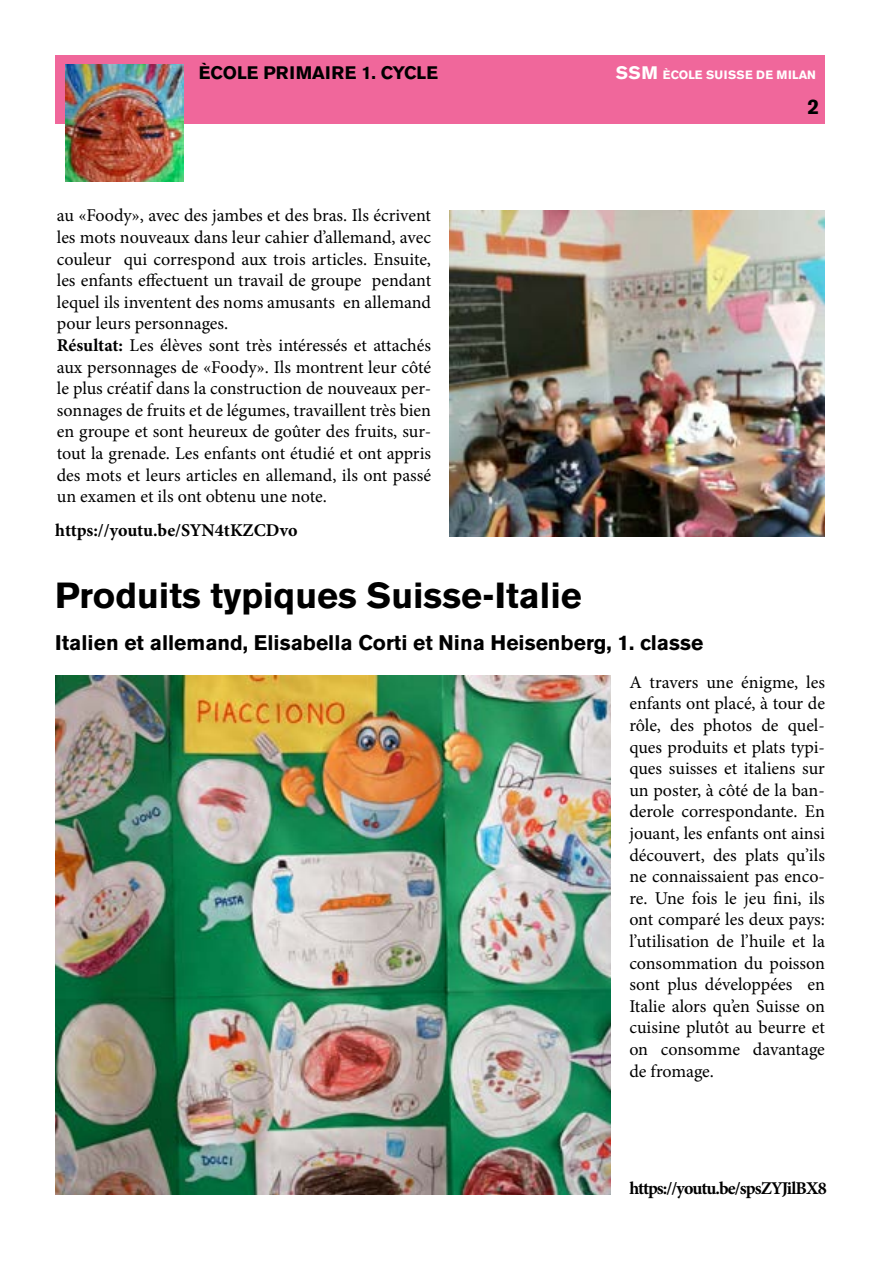
<style>
.page{position:relative;width:893px;height:1263px;background:#fff}
.page>*{position:absolute;margin:0;border:0;box-sizing:border-box;transform-origin:0 0}
.t1{font:700 36px "Akzidenz Grotesk BE";color:#000}
.t2{font:700 21px "Akzidenz Grotesk BE";color:#000}
.t3{font:18px/21.6px "Minion Pro";color:#000}
.t4{font:700 18px "Minion Pro";color:#000}
.t5{font:700 18px "Minion Pro";letter-spacing:-.05em;color:#000}
.t6{font:700 18px "Akzidenz Grotesk BE";color:#000}
.t7{font:700 12px "Akzidenz Grotesk BE";letter-spacing:.02em;color:#fff}
.s1{font-size:18px}
.s2{font-weight:700}
</style>
<div class="page">
<div style="left:55px;top:55px;width:770px;height:69px;background:#f0679b"></div>
<img style="left:66px;top:64px;width:117px;height:118px">
<img style="left:449px;top:210px;width:376px;height:326px">
<img style="left:55px;top:675px;width:556px;height:520px">
<p class="t6" style="left:199px;top:62px;width:240px">ÈCOLE PRIMAIRE 1. CYCLE</p>
<p class="t7" style="left:616px;top:67px;width:202px"><span class="s1">SSM</span> ÈCOLE SUISSE DE MILAN</p>
<p class="t2" style="left:807px;top:94px;width:13px">2</p>
<p class="t3" style="left:57px;top:205px;width:376px">au «Foody», avec des jambes et des bras. Ils écrivent les mots nouveaux dans leur cahier d’allemand, avec couleur qui correspond aux trois articles. Ensuite, les enfants effectuent un travail de groupe pendant lequel ils inventent des noms amusants en allemand pour leurs personnages.<br><span class="s2">Résultat:</span> Les élèves sont très intéressés et attachés aux personnages de «Foody». Ils montrent leur côté le plus créatif dans la construction de nouveaux per&shy;sonnages de fruits et de légumes, travaillent très bien en groupe et sont heureux de goûter des fruits, sur&shy;tout la grenade. Les enfants ont étudié et ont appris des mots et leurs articles en allemand, ils ont passé un examen et ils ont obtenu une note.</p>
<p class="t4" style="left:55px;top:518px;width:244px">https://youtu.be/SYN4tKZCDvo</p>
<h1 class="t1" style="left:55px;top:575px;width:528px">Produits typiques Suisse-Italie</h1>
<p class="t2" style="left:55px;top:631px;width:649px">Italien et allemand, Elisabella Corti et Nina Heisenberg, 1. classe</p>
<p class="t3" style="left:629px;top:671px;width:197px;text-align:justify">A travers une énigme, les enfants ont placé, à tour de rôle, des photos de quel&shy;ques produits et plats typi&shy;ques suisses et italiens sur un poster, à côté de la ban&shy;derole correspondante. En jouant, les enfants ont ainsi découvert, des plats qu’ils ne connaissaient pas enco&shy;re. Une fois le jeu fini, ils ont comparé les deux pays: l’utilisation de l’huile et la consommation du poisson sont plus développées en Italie alors qu’en Suisse on cuisine plutôt au beurre et on consomme davantage de fromage.</p>
<p class="t5" style="left:629px;top:1176px;width:199px">https://youtu.be/spsZYJilBX8</p>
</div>
